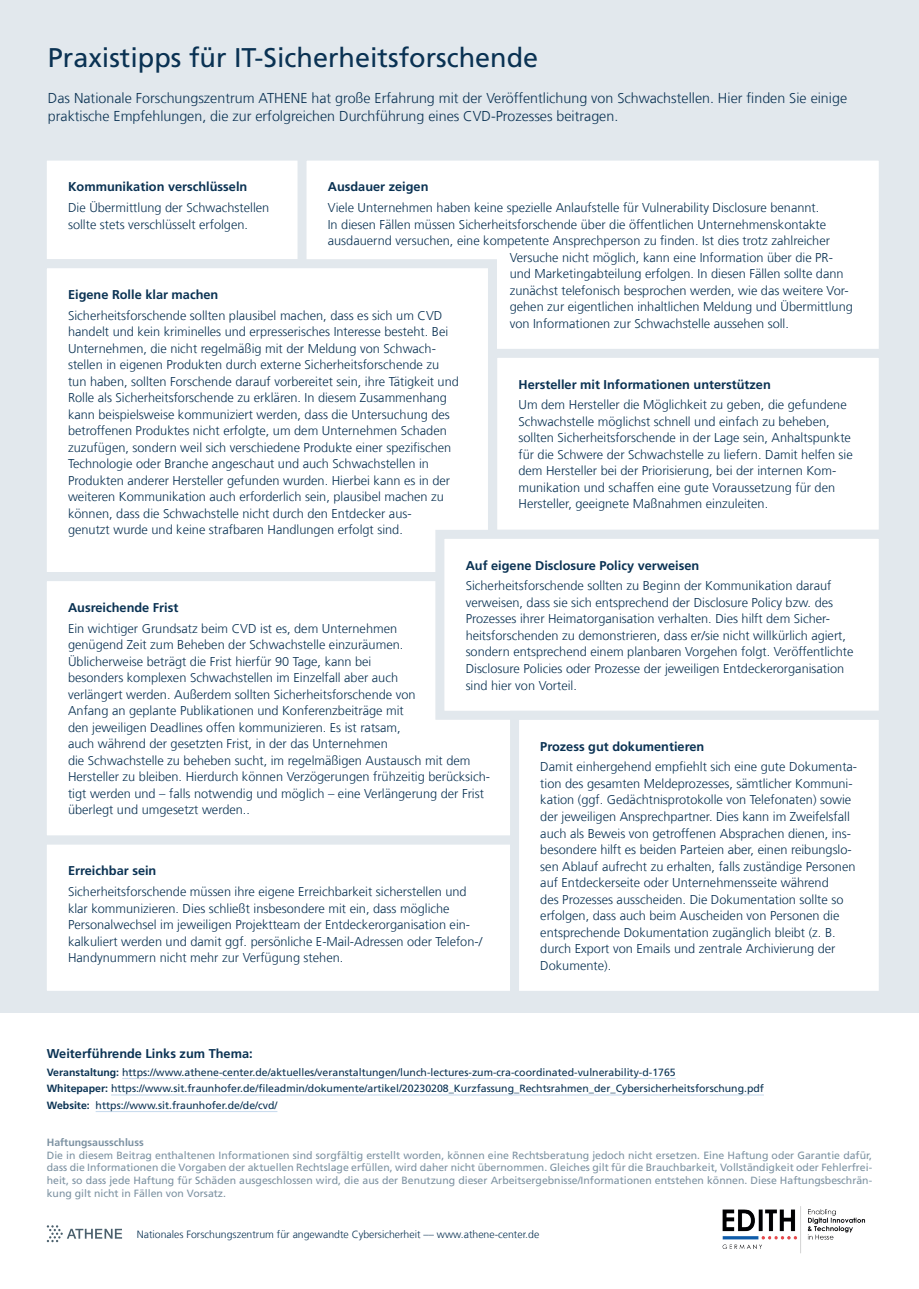
<style>
.page{position:relative;width:919px;height:1289px;background:#fff}
.page>*{position:absolute;margin:0;border:0;box-sizing:border-box;transform-origin:0 0}
.P-light{font:27px "Frutiger LT Com";color:#0a3253}
.P-light-2{font:300 14.25px/18px "Frutiger LT Com";color:#0a3253}
.Liste{font:300 12.75px/16.5px "Frutiger LT Com";color:#0a3253}
.Überschrift-Kästen{font:700 12.75px "Frutiger LT Com";color:#0a3253}
.t1{font:10.5px/12.6px "Frutiger LT Com";color:#7d92a2;text-align:justify}
.t2{font:10.5px "Frutiger LT Com";color:#0a3253}
.Liste-2{font:300 10.5px "Frutiger LT Com";color:#0a3253}
.t3{font:700 10.5px "Frutiger LT Com";color:#7d92a2}
.s1{font-weight:700}
</style>
<div class="page">
<div style="left:0;top:0;width:918px;height:1288px;background:#e2e8ed"></div>
<div style="left:0;top:1013px;width:918px;height:275px;background:#fff"></div>
<hr style="left:122px;top:1077px;width:553px;height:2px;background:#cadcee">
<hr style="left:111px;top:1094px;width:652px;height:1px;background:#cadcee">
<hr style="left:96px;top:1110px;width:181px;height:2px;background:#cadcee">
<svg style="left:47px;top:1225px;width:75px;height:17px"></svg>
<div style="left:47px;top:160px;width:246px;height:95px;background:#fff"></div>
<div style="left:293px;top:160px;width:586px;height:184px;background:#fff"></div>
<div style="left:47px;top:255px;width:454px;height:312px;background:#fff"></div>
<div style="left:47px;top:567px;width:458px;height:264px;background:#fff"></div>
<div style="left:47px;top:831px;width:458px;height:160px;background:#fff"></div>
<svg style="left:483px;top:344px;width:396px;height:181px;background:#fcfdfd"></svg>
<svg style="left:431px;top:525px;width:448px;height:199px;background:#fcfdfd"></svg>
<div style="left:505px;top:706px;width:374px;height:285px;background:#fff"></div>
<img style="left:722px;top:1206px;width:144px;height:48px">
<p class="P-light" style="left:48px;top:42px;width:492px">Praxistipps für IT-Sicherheitsforschende</p>
<p class="P-light-2" style="left:48px;top:89px;width:800px">Das Nationale Forschungszentrum ATHENE hat große Erfahrung mit der Veröffentlichung von Schwachstellen. Hier finden Sie einige praktische Empfehlungen, die zur erfolgreichen Durchführung eines CVD-Prozesses beitragen.</p>
<p class="Überschrift-Kästen" style="left:68px;top:179px;width:181px">Kommunikation verschlüsseln</p>
<p class="Liste" style="left:68px;top:200px;width:203px">Die Übermittlung der Schwachstellen sollte stets verschlüsselt erfolgen.</p>
<p class="Überschrift-Kästen" style="left:328px;top:179px;width:102px">Ausdauer zeigen</p>
<p class="Liste" style="left:328px;top:200px;width:493px">Viele Unternehmen haben keine spezielle Anlaufstelle für Vulnerability Disclosure benannt.</p>
<p class="Liste" style="left:328px;top:216px;width:500px">In diesen Fällen müssen Sicherheitsforschende über die öffentlichen Unternehmenskontakte</p>
<p class="Liste" style="left:328px;top:233px;width:503px">ausdauernd versuchen, eine kompetente Ansprechperson zu finden. Ist dies trotz zahlreicher</p>
<p class="Liste" style="left:509px;top:249px;width:325px">Versuche nicht möglich, kann eine Information über die PR-</p>
<p class="Liste" style="left:509px;top:266px;width:335px">und Marketingabteilung erfolgen. In diesen Fällen sollte dann</p>
<p class="Liste" style="left:509px;top:282px;width:340px">zunächst telefonisch besprochen werden, wie das weitere Vor-</p>
<p class="Liste" style="left:509px;top:299px;width:344px">gehen zur eigentlichen inhaltlichen Meldung und Übermittlung</p>
<p class="Liste" style="left:509px;top:315px;width:281px">von Informationen zur Schwachstelle aussehen soll.</p>
<p class="Überschrift-Kästen" style="left:68px;top:287px;width:152px">Eigene Rolle klar machen</p>
<p class="Liste" style="left:68px;top:307px;width:392px">Sicherheitsforschende sollten plausibel machen, dass es sich um CVD handelt und kein kriminelles und erpresserisches Interesse besteht. Bei Unternehmen, die nicht regelmäßig mit der Meldung von Schwach&shy;stellen in eigenen Produkten durch externe Sicherheitsforschende zu tun haben, sollten Forschende darauf vorbereitet sein, ihre Tätigkeit und Rolle als Sicherheitsforschende zu erklären. In diesem Zusammenhang kann beispielsweise kommuniziert werden, dass die Untersuchung des betroffenen Produktes nicht erfolgte, um dem Unternehmen Schaden zuzufügen, sondern weil sich verschiedene Produkte einer spezifischen Technologie oder Branche angeschaut und auch Schwachstellen in Produkten anderer Hersteller gefunden wurden. Hierbei kann es in der weiteren Kommunikation auch erforderlich sein, plausibel machen zu können, dass die Schwachstelle nicht durch den Entdecker aus-<br>genutzt wurde und keine strafbaren Handlungen erfolgt sind.</p>
<p class="Überschrift-Kästen" style="left:518px;top:377px;width:254px">Hersteller mit Informationen unterstützen</p>
<p class="Liste" style="left:518px;top:397px;width:336px">Um dem Hersteller die Möglichkeit zu geben, die gefundene Schwachstelle möglichst schnell und einfach zu beheben, sollten Sicherheitsforschende in der Lage sein, Anhaltspunkte für die Schwere der Schwachstelle zu liefern. Damit helfen sie dem Hersteller bei der Priorisierung, bei der internen Kom&shy;munikation und schaffen eine gute Voraussetzung für den Hersteller, geeignete Maßnahmen einzuleiten.</p>
<p class="Überschrift-Kästen" style="left:465px;top:558px;width:235px">Auf eigene Disclosure Policy verweisen</p>
<p class="Liste" style="left:465px;top:578px;width:389px">Sicherheitsforschende sollten zu Beginn der Kommunikation darauf verweisen, dass sie sich entsprechend der Disclosure Policy bzw. des Prozesses ihrer Heimatorganisation verhalten. Dies hilft dem Sicher&shy;heitsforschenden zu demonstrieren, dass er/sie nicht willkürlich agiert, sondern entsprechend einem planbaren Vorgehen folgt. Veröffentlichte Disclosure Policies oder Prozesse der jeweiligen Entdeckerorganisation sind hier von Vorteil.</p>
<p class="Überschrift-Kästen" style="left:68px;top:600px;width:112px">Ausreichende Frist</p>
<p class="Liste" style="left:68px;top:620px;width:423px">Ein wichtiger Grundsatz beim CVD ist es, dem Unternehmen<br>genügend Zeit zum Beheben der Schwachstelle einzuräumen.<br>Üblicherweise beträgt die Frist hierfür 90 Tage, kann bei<br>besonders komplexen Schwachstellen im Einzelfall aber auch<br>verlängert werden. Außerdem sollten Sicherheitsforschende von<br>Anfang an geplante Publikationen und Konferenzbeiträge mit<br>den jeweiligen Deadlines offen kommunizieren. Es ist ratsam,<br>auch während der gesetzten Frist, in der das Unternehmen<br>die Schwachstelle zu beheben sucht, im regelmäßigen Austausch mit dem Hersteller zu bleiben. Hierdurch können Verzögerungen frühzeitig berücksich&shy;tigt werden und – falls notwendig und möglich – eine Verlängerung der Frist überlegt und umgesetzt werden..</p>
<p class="Überschrift-Kästen" style="left:540px;top:738px;width:165px">Prozess gut dokumentieren</p>
<p class="Liste" style="left:540px;top:759px;width:318px">Damit einhergehend empfiehlt sich eine gute Dokumenta&shy;tion des gesamten Meldeprozesses, sämtlicher Kommuni&shy;kation (ggf. Gedächtnisprotokolle von Telefonaten) sowie der jeweiligen Ansprechpartner. Dies kann im Zweifelsfall auch als Beweis von getroffenen Absprachen dienen, ins&shy;besondere hilft es beiden Parteien aber, einen reibungslo&shy;sen Ablauf aufrecht zu erhalten, falls zuständige Personen auf Entdeckerseite oder Unternehmensseite während<br>des Prozesses ausscheiden. Die Dokumentation sollte so erfolgen, dass auch beim Auscheiden von Personen die entsprechende Dokumentation zugänglich bleibt (z. B. durch Export von Emails und zentrale Archivierung der Dokumente).</p>
<p class="Überschrift-Kästen" style="left:68px;top:863px;width:90px">Erreichbar sein</p>
<p class="Liste" style="left:68px;top:883px;width:415px">Sicherheitsforschende müssen ihre eigene Erreichbarkeit sicherstellen und klar kommunizieren. Dies schließt insbesondere mit ein, dass mögliche Personalwechsel im jeweiligen Projektteam der Entdeckerorganisation ein&shy;kalkuliert werden und damit ggf. persönliche E-Mail-Adressen oder Telefon-/ Handynummern nicht mehr zur Verfügung stehen.</p>
<p class="Überschrift-Kästen" style="left:47px;top:1045px;width:207px">Weiterführende Links zum Thema:</p>
<p class="t2" style="left:47px;top:1065px;width:630px"><span class="s1">Veranstaltung:</span> https://www.athene-center.de/aktuelles/veranstaltungen/lunch-lectures-zum-cra-coordinated-vulnerability-d-1765</p>
<p class="t2" style="left:47px;top:1082px;width:718px"><span class="s1">Whitepaper:</span> https://www.sit.fraunhofer.de/fileadmin/dokumente/artikel/20230208_Kurzfassung_Rechtsrahmen_der_Cybersicherheitsforschung.pdf</p>
<p class="t2" style="left:47px;top:1098px;width:232px"><span class="s1">Website:</span> https://www.sit.fraunhofer.de/de/cvd/</p>
<p class="t3" style="left:47px;top:1136px;width:98px">Haftungsausschluss</p>
<p class="t1" style="left:47px;top:1148px;width:826px">Die in diesem Beitrag enthaltenen Informationen sind sorgfältig erstellt worden, können eine Rechtsberatung jedoch nicht ersetzen. Eine Haftung oder Garantie dafür, dass die Informationen die Vorgaben der aktuellen Rechtslage erfüllen, wird daher nicht übernommen. Gleiches gilt für die Brauchbarkeit, Vollständigkeit oder Fehlerfrei&shy;heit, so dass jede Haftung für Schäden ausgeschlossen wird, die aus der Benutzung dieser Arbeitsergebnisse/Informationen entstehen können. Diese Haftungsbeschrän&shy;kung gilt nicht in Fällen von Vorsatz.</p>
<p class="Liste-2" style="left:137px;top:1228px;width:404px">Nationales Forschungszentrum für angewandte Cybersicherheit –– www.athene-center.de</p>
</div>
